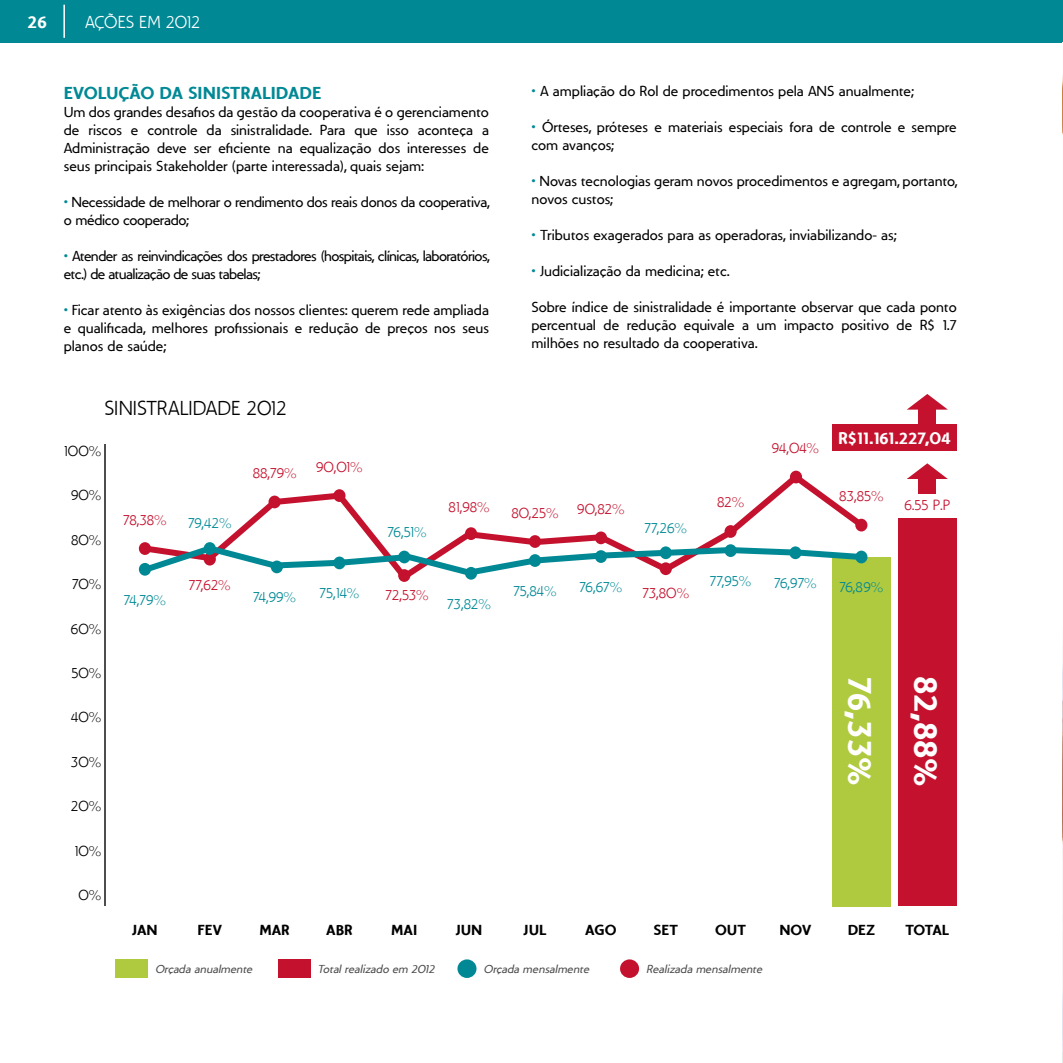
<style>
.page{position:relative;width:1063px;height:1063px;background:#fff}
.page>*{position:absolute;margin:0;border:0;box-sizing:border-box;transform-origin:0 0}
.t1{font:700 34.5px "Unimed";letter-spacing:-.01em;color:#fff}
.t2{font:300 21px "Unimed";color:#000}
.t3{font:700 18px "Unimed";letter-spacing:-.005em;color:#008995}
.t4{font:300 18px "Unimed";color:#fff}
.t5{font:700 18px "Unimed";color:#fff}
.t6{font:700 17.4px "Unimed";color:#fff}
.t7{font:300 15.15px "Unimed";color:#c4122e}
.t8{font:300 15.15px "Unimed";color:#008995}
.t9{font:700 15.15px "Unimed";color:#000}
.t10{font:300 15.15px "Unimed";color:#000}
.t11{font:15px/18px "Unimed";color:#000;text-align:justify}
.t12{font:15px/18px "Unimed";letter-spacing:-.04em;color:#000}
.t13{font:15px/18px "Unimed";letter-spacing:-.02em;color:#000}
.t14{font:italic 12px "Unimed";color:#4d4d4f}
.s1{color:#008995}
</style>
<div class="page">
<div style="left:0;top:0;width:1063px;height:43px;background:#008995"></div>
<hr style="left:63px;top:5px;width:2px;height:33px;background:#fff">
<svg style="left:224px;top:470px;width:644px;height:112px"></svg>
<div style="left:832px;top:557px;width:59px;height:349px;background:#afca3f"></div>
<div style="left:898px;top:519px;width:59px;height:387px;background:#c4122e"></div>
<hr style="left:104px;top:445px;width:2px;height:461px;background:#4d4d4f">
<div style="left:116px;top:959px;width:32px;height:19px;background:#afca3f"></div>
<div style="left:278px;top:959px;width:33px;height:19px;background:#c4122e"></div>
<div style="left:457px;top:959px;width:20px;height:19px;background:#008995;border-radius:50%"></div>
<div style="left:620px;top:959px;width:19px;height:19px;background:#c4122e;border-radius:50%"></div>
<svg style="left:138px;top:542px;width:730px;height:37px"></svg>
<div style="left:139px;top:563px;width:12px;height:13px;background:#008995;border-radius:50%"></div>
<div style="left:139px;top:542px;width:12px;height:13px;background:#c4122e;border-radius:50%"></div>
<div style="left:269px;top:496px;width:12px;height:12px;background:#c4122e;border-radius:50%"></div>
<div style="left:333px;top:489px;width:13px;height:13px;background:#c4122e;border-radius:50%"></div>
<div style="left:465px;top:527px;width:12px;height:13px;background:#c4122e;border-radius:50%"></div>
<div style="left:529px;top:535px;width:12px;height:13px;background:#c4122e;border-radius:50%"></div>
<div style="left:595px;top:531px;width:12px;height:13px;background:#c4122e;border-radius:50%"></div>
<div style="left:660px;top:562px;width:12px;height:13px;background:#c4122e;border-radius:50%"></div>
<div style="left:725px;top:525px;width:12px;height:13px;background:#c4122e;border-radius:50%"></div>
<div style="left:855px;top:519px;width:12px;height:12px;background:#c4122e;border-radius:50%"></div>
<div style="left:790px;top:471px;width:12px;height:12px;background:#c4122e;border-radius:50%"></div>
<div style="left:398px;top:569px;width:12px;height:13px;background:#c4122e;border-radius:50%"></div>
<div style="left:204px;top:542px;width:12px;height:13px;background:#008995;border-radius:50%"></div>
<div style="left:271px;top:561px;width:12px;height:12px;background:#008995;border-radius:50%"></div>
<div style="left:333px;top:557px;width:13px;height:12px;background:#008995;border-radius:50%"></div>
<div style="left:398px;top:551px;width:12px;height:12px;background:#008995;border-radius:50%"></div>
<div style="left:465px;top:567px;width:12px;height:13px;background:#008995;border-radius:50%"></div>
<div style="left:529px;top:554px;width:12px;height:13px;background:#008995;border-radius:50%"></div>
<div style="left:595px;top:550px;width:12px;height:13px;background:#008995;border-radius:50%"></div>
<div style="left:660px;top:546px;width:12px;height:13px;background:#008995;border-radius:50%"></div>
<div style="left:725px;top:544px;width:12px;height:13px;background:#008995;border-radius:50%"></div>
<div style="left:789px;top:546px;width:13px;height:13px;background:#008995;border-radius:50%"></div>
<div style="left:855px;top:551px;width:12px;height:12px;background:#008995;border-radius:50%"></div>
<div style="left:832px;top:424px;width:125px;height:27px;background:#c4122e"></div>
<div style="left:918px;top:479px;width:18px;height:14px;background:#c4122e"></div>
<svg style="left:907px;top:463px;width:41px;height:16px"></svg>
<div style="left:918px;top:410px;width:18px;height:14px;background:#c4122e"></div>
<svg style="left:907px;top:394px;width:41px;height:16px"></svg>
<img style="left:1062px;top:43px;width:1px;height:1020px">
<p class="t5" style="left:28px;top:12px;width:21px">26</p>
<p class="t4" style="left:85px;top:13px;width:117px">AÇÕES EM 2012</p>
<p class="t3" style="left:64px;top:82px;width:32px">EVOLU</p>
<p class="t3" style="left:119px;top:82px;width:90px">ÇÃO DA SINISTRALIDADE</p>
<p class="t11" style="left:64px;top:103px;width:427px">Um dos grandes desafios da gestão da cooperativa é o gerenciamento de riscos e controle da sinistralidade. Para que isso aconteça a Administração deve ser eficiente na equalização dos interesses de seus principais Stakeholder (parte interessada), quais sejam:</p>
<p class="t13" style="left:64px;top:193px;width:428px"><span class="s1">•</span> Necessidade de melhorar o rendimento dos reais donos da cooperativa, o médico cooperado;</p>
<p class="t12" style="left:64px;top:247px;width:428px"><span class="s1">•</span> Atender as reinvindicações dos prestadores (hospitais, clínicas, laboratórios, etc.) de atualização de suas tabelas;</p>
<p class="t11" style="left:64px;top:301px;width:427px"><span class="s1">•</span> Ficar atento às exigências dos nossos clientes: querem rede ampliada e qualificada, melhores profissionais e redução de preços nos seus planos de saúde;</p>
<h2 class="t2" style="left:104px;top:397px;width:184px">SINISTRALIDADE 2012</h2>
<p class="t10" style="left:64px;top:443px;width:39px">100%</p>
<p class="t10" style="left:71px;top:488px;width:32px">90%</p>
<p class="t10" style="left:71px;top:532px;width:32px">80%</p>
<p class="t10" style="left:72px;top:576px;width:31px">70%</p>
<p class="t10" style="left:71px;top:621px;width:32px">60%</p>
<p class="t10" style="left:71px;top:665px;width:31px">50%</p>
<p class="t10" style="left:71px;top:710px;width:32px">40%</p>
<p class="t10" style="left:71px;top:754px;width:32px">30%</p>
<p class="t10" style="left:71px;top:798px;width:32px">20%</p>
<p class="t10" style="left:74px;top:843px;width:28px">10%</p>
<p class="t10" style="left:78px;top:887px;width:24px">0%</p>
<p class="t7" style="left:123px;top:512px;width:45px">78,38%</p>
<p class="t8" style="left:124px;top:592px;width:43px">74,79%</p>
<p class="t8" style="left:188px;top:515px;width:45px">79,42%</p>
<p class="t7" style="left:189px;top:577px;width:44px">77,62%</p>
<p class="t7" style="left:253px;top:465px;width:45px">88,79%</p>
<p class="t8" style="left:253px;top:589px;width:44px">74,99%</p>
<p class="t7" style="left:316px;top:459px;width:48px">90,01%</p>
<p class="t8" style="left:319px;top:585px;width:41px">75,14%</p>
<p class="t8" style="left:388px;top:524px;width:40px">76,51%</p>
<p class="t7" style="left:449px;top:499px;width:43px">81,98%</p>
<p class="t7" style="left:386px;top:588px;width:45px">72,53%</p>
<p class="t8" style="left:447px;top:596px;width:45px">73,82%</p>
<p class="t11" style="left:531px;top:83px;width:384px"><span class="s1">•</span> A ampliação do Rol de procedimentos pela ANS anualmente;</p>
<p class="t11" style="left:531px;top:119px;width:427px"><span class="s1">•</span> Órteses, próteses e materiais especiais fora de controle e sempre com avanços;</p>
<p class="t11" style="left:531px;top:173px;width:428px"><span class="s1">•</span> Novas tecnologias geram novos procedimentos e agregam, portanto, novos custos;</p>
<p class="t11" style="left:531px;top:227px;width:367px"><span class="s1">•</span> Tributos exagerados para as operadoras, inviabilizando- as;</p>
<p class="t11" style="left:531px;top:263px;width:200px"><span class="s1">•</span> Judicialização da medicina; etc.</p>
<p class="t11" style="left:531px;top:299px;width:427px">Sobre índice de sinistralidade é importante observar que cada ponto percentual de redução equivale a um impacto positivo de R$ 1.7 milhões no resultado da cooperativa.</p>
<p class="t7" style="left:511px;top:505px;width:49px">80,25%</p>
<p class="t8" style="left:513px;top:583px;width:45px">75,84%</p>
<p class="t7" style="left:577px;top:501px;width:49px">90,82%</p>
<p class="t8" style="left:645px;top:520px;width:44px">77,26%</p>
<p class="t8" style="left:580px;top:579px;width:44px">76,67%</p>
<p class="t7" style="left:642px;top:585px;width:48px">73,80%</p>
<p class="t7" style="left:717px;top:495px;width:29px">82%</p>
<p class="t7" style="left:772px;top:440px;width:49px">94,04%</p>
<p class="t6" style="left:838px;top:428px;width:114px">R$11.161.227,04</p>
<p class="t7" style="left:839px;top:488px;width:46px">83,85%</p>
<p class="t7" style="left:904px;top:497px;width:47px">6.55 P.P</p>
<p class="t8" style="left:710px;top:573px;width:43px">77,95%</p>
<p class="t8" style="left:774px;top:575px;width:44px">76,97%</p>
<p class="t8" style="left:840px;top:580px;width:45px">76,89%</p>
<h1 class="t1" style="left:880px;top:677px;width:110px;rotate:90deg">76,33%</h1>
<h1 class="t1" style="left:946px;top:676px;width:112px;rotate:90deg">82,88%</h1>
<p class="t9" style="left:132px;top:921px;width:27px">JAN</p>
<p class="t9" style="left:198px;top:921px;width:26px">FEV</p>
<p class="t9" style="left:259px;top:921px;width:23px">MAR</p>
<p class="t9" style="left:326px;top:921px;width:25px">ABR</p>
<p class="t9" style="left:391px;top:921px;width:20px">MAI</p>
<p class="t9" style="left:456px;top:921px;width:16px">JUN</p>
<p class="t9" style="left:524px;top:921px;width:15px">JUL</p>
<p class="t9" style="left:585px;top:921px;width:22px">AGO</p>
<p class="t9" style="left:654px;top:921px;width:17px">SET</p>
<p class="t9" style="left:715px;top:921px;width:22px">OUT</p>
<p class="t9" style="left:779px;top:921px;width:34px">NOV</p>
<p class="t9" style="left:848px;top:921px;width:29px">DEZ</p>
<p class="t9" style="left:905px;top:921px;width:45px">TOTAL</p>
<p class="t14" style="left:155px;top:963px;width:99px">Orçada anualmente</p>
<p class="t14" style="left:318px;top:963px;width:118px">Total realizado em 2012</p>
<p class="t14" style="left:484px;top:963px;width:107px">Orçada mensalmente</p>
<p class="t14" style="left:646px;top:963px;width:118px">Realizada mensalmente</p>
</div>
